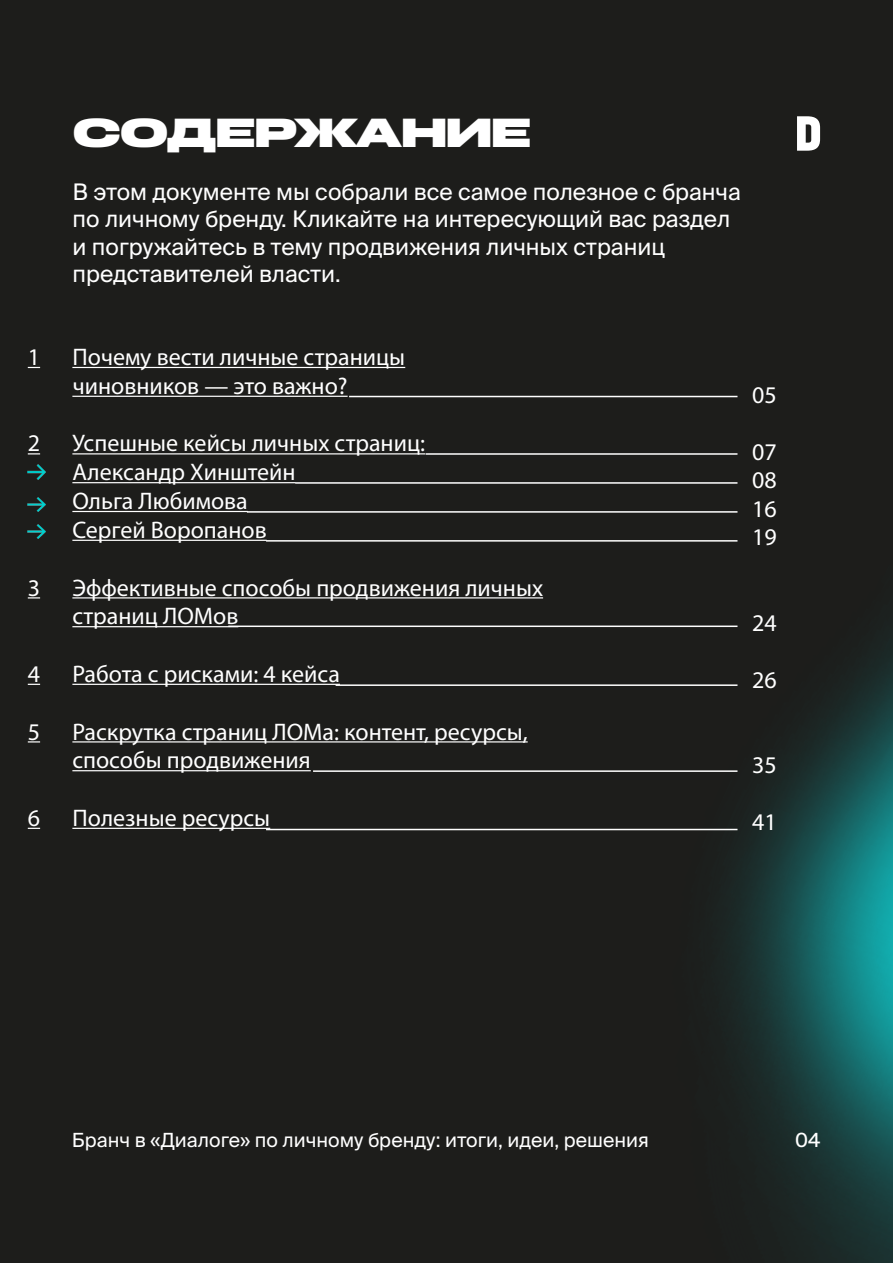
<style>
.page{position:relative;width:893px;height:1263px;background:#1d1d1b}
.page>*{position:absolute;margin:0;border:0;box-sizing:border-box;transform-origin:0 0}
.t1{font:900 41.7px "Co Fo Kak";color:#fff}
.t2{font:24px/28.8px "Myriad Pro";color:#fff}
.t3{font:22.8px/27.3px "Suisse Intl";color:#fff}
.t4{font:19.5px "Suisse Intl";color:#fff}
</style>
<div class="page">
<img style="left:104px;top:126px;width:789px;height:1137px">
<svg style="left:797px;top:116px;width:23px;height:35px"></svg>
<hr style="left:72px;top:367px;width:333px;height:1px;background:#fff">
<hr style="left:72px;top:396px;width:276px;height:1px;background:#fff">
<hr style="left:72px;top:453px;width:353px;height:1px;background:#fff">
<hr style="left:72px;top:482px;width:224px;height:1px;background:#fff">
<hr style="left:72px;top:511px;width:176px;height:1px;background:#fff">
<hr style="left:72px;top:540px;width:195px;height:1px;background:#fff">
<hr style="left:72px;top:597px;width:471px;height:1px;background:#fff">
<hr style="left:72px;top:626px;width:166px;height:1px;background:#fff">
<hr style="left:72px;top:684px;width:268px;height:1px;background:#fff">
<hr style="left:72px;top:741px;width:456px;height:1px;background:#fff">
<hr style="left:72px;top:770px;width:239px;height:1px;background:#fff">
<hr style="left:72px;top:828px;width:198px;height:1px;background:#fff">
<svg style="left:28px;top:367px;width:12px;height:1px"></svg>
<svg style="left:28px;top:453px;width:12px;height:1px"></svg>
<svg style="left:28px;top:597px;width:12px;height:1px"></svg>
<svg style="left:28px;top:684px;width:12px;height:1px"></svg>
<svg style="left:28px;top:741px;width:12px;height:1px"></svg>
<svg style="left:28px;top:828px;width:12px;height:1px"></svg>
<hr style="left:349px;top:396px;width:388px;height:1px;background:#fff">
<hr style="left:426px;top:453px;width:311px;height:2px;background:#fff">
<hr style="left:295px;top:482px;width:442px;height:2px;background:#fff">
<hr style="left:247px;top:511px;width:490px;height:2px;background:#fff">
<hr style="left:266px;top:540px;width:471px;height:2px;background:#fff">
<hr style="left:228px;top:625px;width:509px;height:2px;background:#fff">
<hr style="left:336px;top:684px;width:401px;height:2px;background:#fff">
<hr style="left:313px;top:770px;width:424px;height:2px;background:#fff">
<hr style="left:266px;top:829px;width:471px;height:1px;background:#fff">
<img style="left:28px;top:465px;width:17px;height:14px">
<img style="left:28px;top:497px;width:17px;height:15px">
<img style="left:28px;top:524px;width:17px;height:14px">
<p class="t2" style="left:28px;top:342px;width:14px">1</p>
<p class="t2" style="left:28px;top:429px;width:14px">2</p>
<p class="t2" style="left:28px;top:573px;width:14px">3</p>
<p class="t2" style="left:28px;top:659px;width:14px">4</p>
<p class="t2" style="left:28px;top:717px;width:14px">5</p>
<p class="t2" style="left:28px;top:803px;width:14px">6</p>
<h1 class="t1" style="left:73px;top:109px;width:459px">СОДЕРЖАНИЕ</h1>
<p class="t3" style="left:73px;top:179px;width:670px">В этом документе мы собрали все самое полезное с бранча по личному бренду. Кликайте на интересующий вас раздел и погружайтесь в тему продвижения личных страниц представителей власти.</p>
<p class="t2" style="left:72px;top:342px;width:334px">Почему вести личные страницы чиновников — это важно?</p>
<p class="t2" style="left:72px;top:429px;width:354px">Успешные кейсы личных страниц:<br>Александр Хинштейн<br>Ольга Любимова<br>Сергей Воропанов</p>
<p class="t2" style="left:72px;top:573px;width:472px">Эффективные способы продвижения личных страниц ЛОМов</p>
<p class="t2" style="left:72px;top:659px;width:269px">Работа с рисками: 4 кейса</p>
<p class="t2" style="left:72px;top:717px;width:457px">Раскрутка страниц ЛОМа: контент, ресурсы, способы продвижения</p>
<p class="t2" style="left:72px;top:803px;width:199px">Полезные ресурсы</p>
<p class="t2" style="left:752px;top:380px;width:26px">05</p>
<p class="t2" style="left:752px;top:437px;width:26px;text-align:justify">07<br>08<br>16<br>19</p>
<p class="t2" style="left:752px;top:608px;width:26px">24</p>
<p class="t2" style="left:752px;top:665px;width:26px">26</p>
<p class="t2" style="left:752px;top:750px;width:26px">35</p>
<p class="t2" style="left:752px;top:807px;width:26px">41</p>
<p class="t4" style="left:72px;top:1129px;width:578px">Бранч в «Диалоге» по личному бренду: итоги, идеи, решения</p>
<p class="t4" style="left:795px;top:1129px;width:27px">04</p>
</div>
